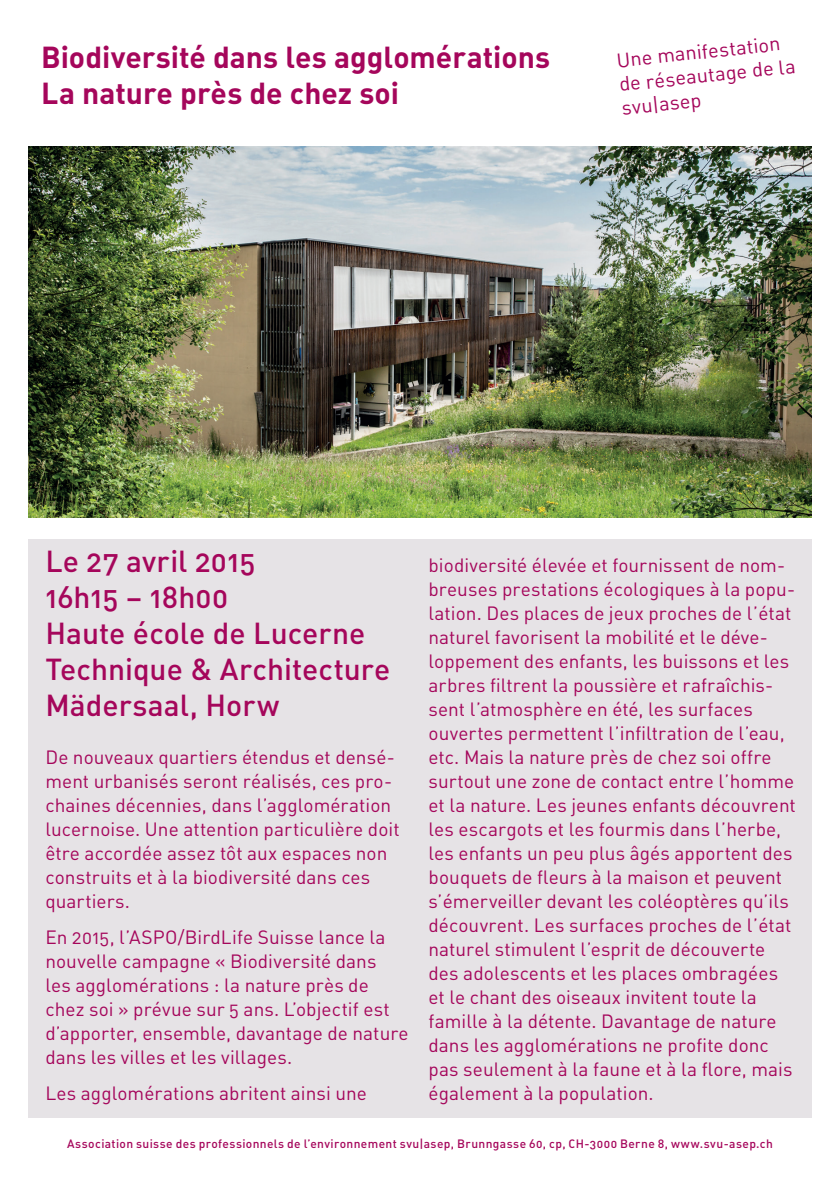
<style>
.page{position:relative;width:840px;height:1191px;background:#fff}
.page>*{position:absolute;margin:0;border:0;box-sizing:border-box;transform-origin:0 0}
.t1{font:30px/36px "DIN Medium Alternate";color:#a5065b}
.t2{font:30px/36px "DIN Bold Alternate";color:#a5065b}
.t3{font:20px/24px "DIN Regular Alternate";color:#a5065b}
.t4{font:19px/24px "DIN Regular Alternate";letter-spacing:.005em;color:#a5065b}
.t5{font:12px "DIN Medium Alternate";letter-spacing:.03em;color:#a5065b}
</style>
<div class="page">
<div style="left:28px;top:539px;width:783px;height:578px;background:#e6e3e6"></div>
<img style="left:28px;top:146px;width:783px;height:371px">
<h1 class="t2" style="left:41px;top:38px;width:510px">Biodiversité dans les agglomérations<br>La nature près de chez soi</h1>
<p class="t3" style="left:615px;top:48px;width:178px;rotate:-6deg">Une manifestation de réseautage de la svu|asep</p>
<h1 class="t1" style="left:45px;top:542px;width:346px">Le 27 avril 2015<br>16h15 – 18h00<br>Haute école de Lucerne<br>Technique &amp; Architecture<br>Mädersaal, Horw</h1>
<p class="t4" style="left:45px;top:745px;width:355px">De nouveaux quartiers étendus et densé&shy;ment urbanisés seront réalisés, ces pro&shy;chaines décennies, dans l’agglomération lucernoise. Une attention particulière doit être accordée assez tôt aux espaces non construits et à la biodiversité dans ces quartiers.</p>
<p class="t4" style="left:45px;top:925px;width:364px">En 2015, l’ASPO/BirdLife Suisse lance la nouvelle campagne « Biodiversité dans<br>les agglomérations : la nature près de chez soi » prévue sur 5 ans. L’objectif est d’apporter, ensemble, davantage de nature dans les villes et les villages.</p>
<p class="t4" style="left:45px;top:1081px;width:323px">Les agglomérations abritent ainsi une</p>
<p class="t4" style="left:428px;top:553px;width:369px">biodiversité élevée et fournissent de nom&shy;breuses prestations écologiques à la popu&shy;lation. Des places de jeux proches de l’état naturel favorisent la mobilité et le déve&shy;loppement des enfants, les buissons et les arbres filtrent la poussière et rafraîchis&shy;sent l’atmosphère en été, les surfaces ouvertes permettent l’infiltration de l’eau, etc. Mais la nature près de chez soi offre surtout une zone de contact entre l’homme et la nature. Les jeunes enfants découvrent les escargots et les fourmis dans l’herbe, les enfants un peu plus âgés apportent des bouquets de fleurs à la maison et peuvent s’émerveiller devant les coléoptères qu’ils découvrent. Les surfaces proches de l’état naturel stimulent l’esprit de découverte des adolescents et les places ombragées et le chant des oiseaux invitent toute la famille à la détente. Davantage de nature dans les agglomérations ne profite donc pas seulement à la faune et à la flore, mais également à la population.</p>
<p class="t5" style="left:67px;top:1136px;width:707px">Association suisse des professionnels de l’environnement svu|asep, Brunngasse 60, cp, CH-3000 Berne 8, www.svu-asep.ch</p>
</div>
